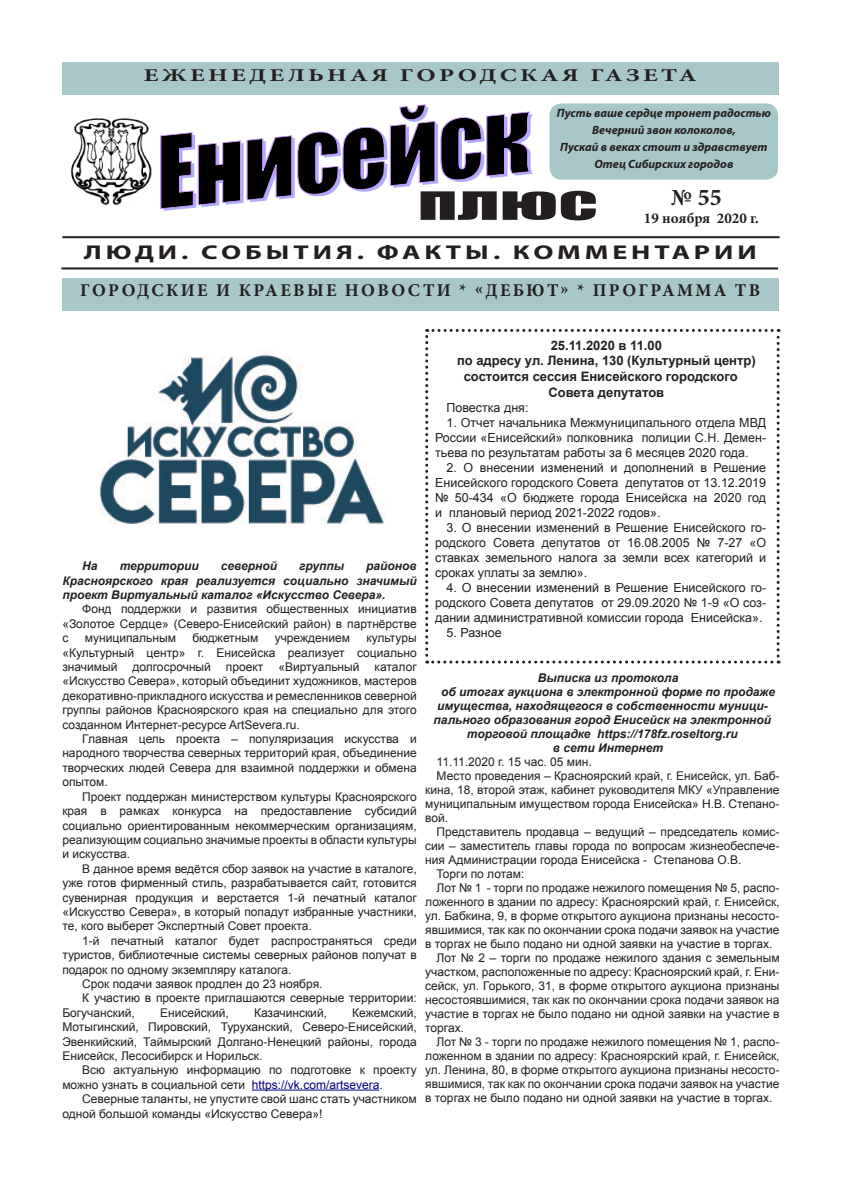
<style>
.page{position:relative;width:842px;height:1191px;background:#fff}
.page>*{position:absolute;margin:0;border:0;box-sizing:border-box;transform-origin:0 0}
.t1{font:36px "Impact";color:#231f20;scale:2 1}
.t2{font:700 24px "Minion Pro";color:#231f20}
.t3{font:700 20px "Myriad Pro";letter-spacing:.14em;color:#231f20;scale:1.4 1}
.t4{font:700 18px "Minion Pro";letter-spacing:.13em;color:#231f20}
.t5{font:700 18px "Minion Pro";letter-spacing:.13em;color:#231f20;scale:1.4 1}
.t6{font:700 15px "Minion Pro";color:#231f20}
.t7{font:700 13px/15.6px "Arial";color:#231f20}
.t8{font:12.5px/15px "Arial";color:#231f20;text-align:justify}
.t9{font:12px/14.4px "Arial";color:#231f20;text-align:justify}
.t10{font:italic 700 12px/14.4px "Arial";color:#231f20;text-align:justify}
.t11{font:italic 700 12px "Myriad Pro";color:#231f20}
.s1{color:#000080}
</style>
<div class="page">
<div style="left:62px;top:62px;width:717px;height:32px;background:#a7c7c9"></div>
<div style="left:62px;top:279px;width:717px;height:32px;background:#a7c7c9"></div>
<img style="left:71px;top:118px;width:81px;height:87px">
<svg style="left:160px;top:104px;width:373px;height:107px"></svg>
<hr style="left:62px;top:236px;width:718px;height:2px;background:#231f20">
<hr style="left:61px;top:267px;width:717px;height:2px;background:#231f20">
<div style="left:549px;top:103px;width:229px;height:76px;background:#a7c7c9;border-radius:12px"></div>
<hr style="left:252px;top:1089px;width:127px;height:1px;background:#000080">
<img style="left:100px;top:354px;width:285px;height:171px">
<svg style="left:425px;top:329px;width:355px;height:334px"></svg>
<p class="t5" style="left:144px;top:63px;width:396px">ЕЖЕНЕДЕЛЬНАЯ ГОРОДСКАЯ ГАЗЕТА</p>
<p class="t11" style="left:557px;top:105px;width:216px">Пусть ваше сердце тронет радостью</p>
<p class="t11" style="left:592px;top:122px;width:145px">Вечерний звон колоколов,</p>
<p class="t11" style="left:560px;top:139px;width:209px">Пускай в веках стоит и здравствует</p>
<p class="t11" style="left:594px;top:156px;width:140px">Отец Сибирских городов</p>
<p class="t1" style="left:418px;top:178px;width:92px">ПЛЮС</p>
<p class="t2" style="left:671px;top:180px;width:52px">№ 55</p>
<p class="t6" style="left:644px;top:208px;width:116px">19 ноября 2020 г.</p>
<p class="t3" style="left:84px;top:239px;width:482px">ЛЮДИ. СОБЫТИЯ. ФАКТЫ. КОММЕНТАРИИ</p>
<p class="t4" style="left:80px;top:278px;width:681px">ГОРОДСКИЕ И КРАЕВЫЕ НОВОСТИ * «ДЕБЮТ» * ПРОГРАММА ТВ</p>
<p class="t10" style="left:62px;top:559px;width:356px;text-indent:304px">районов Красноярского края реализуется социально значимый проект Виртуальный каталог «Искусство Севера».</p>
<p class="t9" style="left:62px;top:602px;width:356px;text-indent:20px">Фонд поддержки и развития общественных инициатив «Золотое Сердце» (Северо-Енисейский район) в партнёрстве с</p>
<p class="t10" style="left:82px;top:559px;width:17px">На</p>
<p class="t10" style="left:120px;top:559px;width:81px">территории</p>
<p class="t10" style="left:221px;top:559px;width:58px">северной</p>
<p class="t10" style="left:299px;top:559px;width:47px">группы</p>
<p class="t9" style="left:85px;top:631px;width:93px">муниципальным</p>
<p class="t9" style="left:192px;top:631px;width:67px">бюджетным</p>
<p class="t9" style="left:275px;top:631px;width:77px">учреждением</p>
<p class="t9" style="left:62px;top:631px;width:356px;text-indent:304px">культуры «Культурный центр» г. Енисейска реализует социально значимый долгосрочный</p>
<p class="t9" style="left:226px;top:659px;width:39px">проект</p>
<p class="t9" style="left:278px;top:659px;width:83px">«Виртуальный</p>
<p class="t9" style="left:62px;top:659px;width:356px;text-indent:312px">каталог «Искусство Севера», который объединит художников, мастеров декоративно-прикладного искусства и ремесленников северной группы районов Красноярского края на специально для этого созданном Интернет-ресурсе ArtSeverа.ru.</p>
<p class="t9" style="left:62px;top:731px;width:356px;text-indent:20px">Главная цель проекта – популяризация искусства и народного творчества северных территорий края, объединение творческих людей Севера для взаимной поддержки и обмена опытом.</p>
<p class="t9" style="left:62px;top:789px;width:356px;text-indent:20px">Проект поддержан министерством культуры Красноярского края в рамках конкурса на предоставление субсидий социально ориентированным некоммерческим организациям, реализующим социально значимые проекты в области культуры и искусства.</p>
<p class="t9" style="left:62px;top:861px;width:356px;text-indent:20px">В данное время ведётся сбор заявок на участие в каталоге, уже готов фирменный стиль, разрабатывается сайт, готовится сувенирная продукция и верстается 1-й печатный каталог «Искусство Севера», в который попадут избранные участники, те, кого выберет Экспертный Совет проекта.</p>
<p class="t9" style="left:62px;top:933px;width:356px;text-indent:20px">1-й печатный каталог будет распространяться среди туристов, библиотечные системы северных районов получат в подарок по одному экземпляру каталога.</p>
<p class="t9" style="left:82px;top:976px;width:242px">Срок подачи заявок продлен до 23 ноября.</p>
<p class="t9" style="left:62px;top:991px;width:356px;text-indent:20px">К участию в проекте приглашаются северные территории:<br>Богучанский,</p>
<p class="t9" style="left:62px;top:1005px;width:356px;text-indent:290px">Кежемский, Мотыгинский, Пировский, Туруханский, Северо-Енисейский, Эвенкийский, Таймырский Долгано-Ненецкий районы, города Енисейск, Лесосибирск и Норильск.</p>
<p class="t9" style="left:62px;top:1063px;width:356px;text-indent:20px">Всю актуальную информацию по подготовке к проекту можно узнать в социальной сети <span class="s1">https://vk.com/artsevera</span>.</p>
<p class="t9" style="left:62px;top:1091px;width:356px;text-indent:20px">Северные таланты, не упустите свой шанс стать участником одной большой команды «Искусство Севера»!</p>
<p class="t9" style="left:160px;top:1005px;width:70px">Енисейский,</p>
<p class="t9" style="left:254px;top:1005px;width:75px">Казачинский,</p>
<p class="t7" style="left:551px;top:337px;width:113px">25.11.2020 в 11.00</p>
<p class="t7" style="left:464px;top:353px;width:293px;text-indent:-7px">по адресу ул. Ленина, 130 (Культурный центр) состоится сессия Енисейского городского</p>
<p class="t7" style="left:548px;top:384px;width:117px">Совета депутатов</p>
<p class="t8" style="left:446px;top:399px;width:83px">Повестка дня:</p>
<p class="t8" style="left:435px;top:414px;width:333px;text-indent:11px">1. Отчет начальника Межмуниципального отдела МВД России «Енисейский» полковника полиции С.Н. Демен&shy;тьева по результатам работы за 6 месяцев 2020 года.</p>
<p class="t8" style="left:435px;top:459px;width:332px;text-indent:11px">2. О внесении изменений и дополнений в Решение Енисейского городского Совета депутатов от 13.12.2019 № 50-434 «О бюджете города Енисейска на 2020 год и плановый период 2021-2022 годов».</p>
<p class="t8" style="left:435px;top:519px;width:333px;text-indent:11px">3. О внесении изменений в Решение Енисейского го&shy;родского Совета депутатов от 16.08.2005 № 7-27 «О ставках земельного налога за земли всех категорий и сроках уплаты за землю».</p>
<p class="t8" style="left:435px;top:579px;width:333px;text-indent:11px">4. О внесении изменений в Решение Енисейского го&shy;родского Совета депутатов от 29.09.2020 № 1-9 «О соз&shy;дании административной комиссии города Енисейска».</p>
<p class="t8" style="left:446px;top:624px;width:57px">5. Разное</p>
<p class="t10" style="left:538px;top:671px;width:142px">Выписка из протокола</p>
<p class="t10" style="left:441px;top:685px;width:335px">об итогах аукциона в электронной форме по продаже</p>
<p class="t10" style="left:437px;top:699px;width:332px">имущества, находящегося в собственности муници-</p>
<p class="t10" style="left:434px;top:713px;width:339px">пального образования город Енисейск на электронной</p>
<p class="t10" style="left:467px;top:727px;width:272px">торговой площадке https://178fz.roseltorg.ru</p>
<p class="t10" style="left:553px;top:741px;width:112px">в сети Интернет</p>
<p class="t9" style="left:437px;top:754px;width:157px">11.11.2020 г. 15 час. 05 мин.</p>
<p class="t9" style="left:425px;top:769px;width:356px;line-height:14px;text-indent:11px">Место проведения – Красноярский край, г. Енисейск, ул. Баб&shy;кина, 18, второй этаж, кабинет руководителя МКУ «Управление муниципальным имуществом города Енисейска» Н.В. Степано&shy;вой.</p>
<p class="t9" style="left:425px;top:825px;width:356px;line-height:14px;text-indent:11px">Представитель продавца – ведущий – председатель комис&shy;сии – заместитель главы города по вопросам жизнеобеспече&shy;ния Администрации города Енисейска - Степанова О.В.</p>
<p class="t9" style="left:437px;top:866px;width:89px">Торги по лотам:</p>
<p class="t9" style="left:425px;top:881px;width:356px;line-height:14px;text-indent:11px">Лот № 1 - торги по продаже нежилого помещения № 5, распо&shy;ложенного в здании по адресу: Красноярский край, г. Енисейск, ул. Бабкина, 9, в форме открытого аукциона признаны несосто&shy;явшимися, так как по окончании срока подачи заявок на участие в торгах не было подано ни одной заявки на участие в торгах.</p>
<p class="t9" style="left:425px;top:951px;width:356px;line-height:14px;text-indent:11px">Лот № 2 – торги по продаже нежилого здания с земельным участком, расположенные по адресу: Красноярский край, г. Ени&shy;сейск, ул. Горького, 31, в форме открытого аукциона признаны несостоявшимися, так как по окончании срока подачи заявок на участие в торгах не было подано ни одной заявки на участие в торгах.</p>
<p class="t9" style="left:425px;top:1035px;width:356px;line-height:14px;text-indent:11px">Лот № 3 - торги по продаже нежилого помещения № 1, распо&shy;ложенном в здании по адресу: Красноярский край, г. Енисейск, ул. Ленина, 80, в форме открытого аукциона признаны несосто&shy;явшимися, так как по окончании срока подачи заявок на участие в торгах не было подано ни одной заявки на участие в торгах.</p>
</div>
